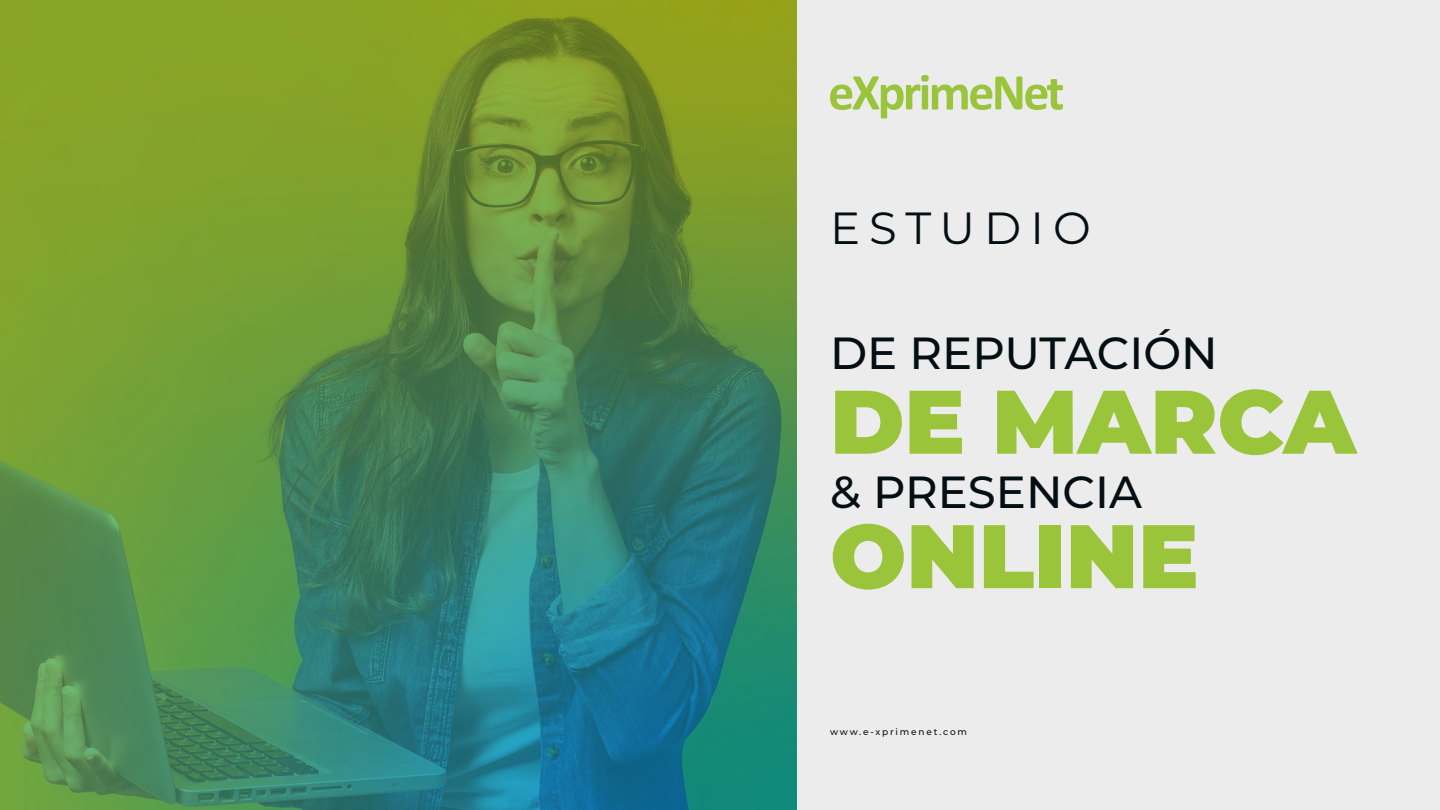
<style>
.page{position:relative;width:1440px;height:810px;background:#ececec}
.page>*{position:absolute;margin:0;border:0;box-sizing:border-box;transform-origin:0 0}
.t1{font:900 90px/134.5px "Montserrat";color:#9ac43a}
.t2{font:500 45px "Montserrat";color:#040f14}
.t3{font:45px "Montserrat";letter-spacing:.2em;color:#040f14}
.t4{font:500 9px "Montserrat";letter-spacing:.2em;color:#040f14}
</style>
<div class="page">
<img style="left:0;top:0;width:796px;height:810px">
<svg style="left:830px;top:75px;width:233px;height:43px"></svg>
<p class="t3" style="left:830px;top:198px;width:262px">ESTUDIO</p>
<p class="t2" style="left:830px;top:322px;width:389px">DE REPUTACIÓN</p>
<h1 class="t1" style="left:830px;top:349px;width:527px">DE MARCA<br>ONLINE</h1>
<p class="t2" style="left:830px;top:460px;width:313px">&amp; PRESENCIA</p>
<p class="t4" style="left:830px;top:726px;width:139px">www.e-xprimenet.com</p>
</div>
